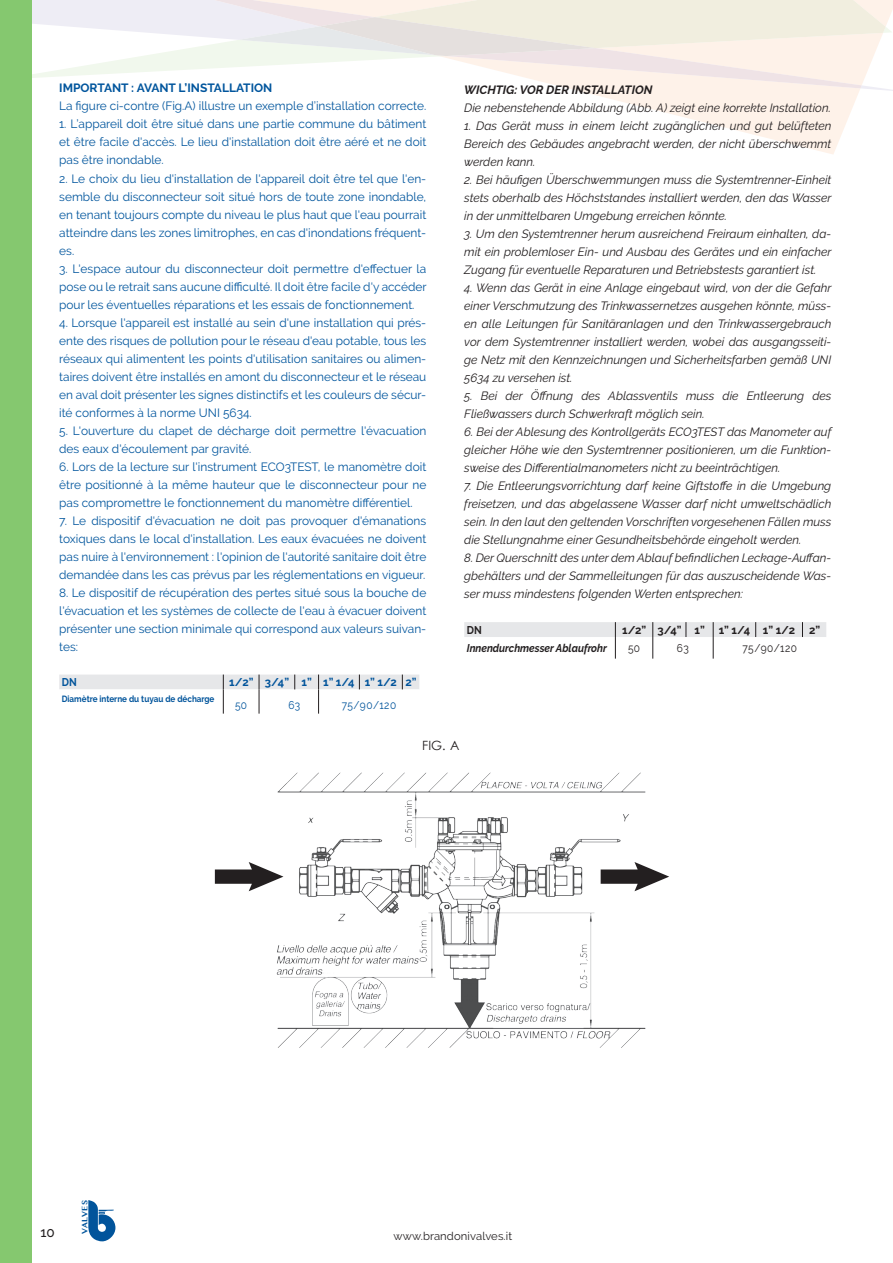
<style>
.page{position:relative;width:893px;height:1263px;background:#fff}
.page>*{position:absolute;margin:0;border:0;box-sizing:border-box;transform-origin:0 0}
.t1{font:500 13.5px "Raleway";color:#231f20}
.t2{font:12.75px "Century Gothic";color:#231f20}
.t3{font:12px/18px "Raleway";color:#01559d;text-align:justify}
.t4{font:italic 12px/18px "Raleway";color:#231f20;text-align:justify}
.t5{font:700 12px "Raleway";color:#01559d}
.t6{font:italic 700 12px "Raleway";color:#231f20}
.t7{font:italic 700 11.25px "Raleway";color:#231f20;scale:.9 1}
.t8{font:700 11.25px "Raleway";color:#01549b}
.t9{font:700 11.25px "Raleway";color:#231f20}
.t10{font:11.25px "Raleway";letter-spacing:.01em;color:#231f20}
.t11{font:11.25px "Raleway";letter-spacing:.04em;color:#01549b;scale:.9 1}
.t12{font:11.25px "Raleway";letter-spacing:.01em;color:#231f20;scale:.9 1}
.t13{font:700 11.25px "Raleway";color:#01549b;scale:.9 1}
.t14{font:700 11.25px "Raleway";color:#231f20;scale:.9 1}
.t15{font:700 9px "Raleway";color:#01549b;scale:.9 1}
.t16{font:700 7.8px "Lao MN";color:#01549b}
</style>
<div class="page">
<svg style="left:584px;top:92px;width:275px;height:62px;fill:#fef3eb"></svg>
<svg style="left:32px;top:0;width:861px;height:92px"></svg>
<svg style="left:165px;top:0;width:697px;height:88px"></svg>
<svg style="left:239px;top:0;width:647px;height:56px;background:#f1ece3"></svg>
<svg style="left:59px;top:674px;width:360px;height:40px"></svg>
<svg style="left:464px;top:622px;width:362px;height:37px"></svg>
<img style="left:276px;top:772px;width:370px;height:276px">
<svg style="left:601px;top:862px;width:68px;height:29px"></svg>
<svg style="left:215px;top:862px;width:68px;height:29px"></svg>
<svg style="left:88px;top:1200px;width:27px;height:41px"></svg>
<div style="left:0;top:0;width:32px;height:1263px;background:#85c86f"></div>
<p class="t5" style="left:59px;top:81px;width:215px">IMPORTANT : AVANT L’INSTALLATION</p>
<p class="t3" style="left:59px;top:97px;width:369px">La figure ci-contre (Fig.A) illustre un exemple d’installation correcte.</p>
<p class="t3" style="left:59px;top:115px;width:369px">1. L’appareil doit être situé dans une partie commune du bâtiment et être facile d'accès. Le lieu d'installation doit être aéré et ne doit pas être inondable.</p>
<p class="t3" style="left:59px;top:169px;width:369px">2. Le choix du lieu d'installation de l'appareil doit être tel que l'en&shy;semble du disconnecteur soit situé hors de toute zone inondable, en tenant toujours compte du niveau le plus haut que l'eau pourrait atteindre dans les zones limitrophes, en cas d'inondations fréquent&shy;es.</p>
<p class="t3" style="left:59px;top:259px;width:369px">3. L'espace autour du disconnecteur doit permettre d'effectuer la pose ou le retrait sans aucune difficulté. Il doit être facile d'y accéder pour les éventuelles réparations et les essais de fonctionnement.</p>
<p class="t3" style="left:59px;top:313px;width:369px">4. Lorsque l'appareil est installé au sein d'une installation qui prés&shy;ente des risques de pollution pour le réseau d'eau potable, tous les réseaux qui alimentent les points d'utilisation sanitaires ou alimen&shy;taires doivent être installés en amont du disconnecteur et le réseau en aval doit présenter les signes distinctifs et les couleurs de sécur&shy;ité conformes à la norme UNI 5634.</p>
<p class="t3" style="left:59px;top:421px;width:369px">5. L'ouverture du clapet de décharge doit permettre l'évacuation des eaux d'écoulement par gravité.</p>
<p class="t3" style="left:59px;top:457px;width:369px">6. Lors de la lecture sur l'instrument ECO3TEST, le manomètre doit être positionné à la même hauteur que le disconnecteur pour ne pas compromettre le fonctionnement du manomètre différentiel.</p>
<p class="t3" style="left:59px;top:511px;width:369px">7. Le dispositif d'évacuation ne doit pas provoquer d'émanations toxiques dans le local d'installation. Les eaux évacuées ne doivent pas nuire à l'environnement : l'opinion de l'autorité sanitaire doit être demandée dans les cas prévus par les réglementations en vigueur.</p>
<p class="t3" style="left:59px;top:583px;width:369px">8. Le dispositif de récupération des pertes situé sous la bouche de l'évacuation et les systèmes de collecte de l'eau à évacuer doivent présenter une section minimale qui correspond aux valeurs suivan&shy;tes:</p>
<p class="t13" style="left:62px;top:676px;width:18px">DN</p>
<p class="t8" style="left:229px;top:676px;width:26px">1/2”</p>
<p class="t8" style="left:265px;top:676px;width:26px">3/4”</p>
<p class="t8" style="left:302px;top:676px;width:12px">1”</p>
<p class="t8" style="left:323px;top:676px;width:33px">1” 1/4</p>
<p class="t8" style="left:365px;top:676px;width:34px">1” 1/2</p>
<p class="t8" style="left:406px;top:676px;width:13px">2”</p>
<p class="t15" style="left:62px;top:694px;width:171px">Diamètre interne du tuyau de décharge</p>
<p class="t11" style="left:235px;top:698px;width:15px">50</p>
<p class="t11" style="left:289px;top:698px;width:14px">63</p>
<p class="t11" style="left:342px;top:698px;width:62px">75/90/120</p>
<p class="t6" style="left:464px;top:83px;width:190px">WICHTIG: VOR DER INSTALLATION</p>
<p class="t4" style="left:464px;top:99px;width:368px">Die nebenstehende Abbildung (Abb. A) zeigt eine korrekte Installation.</p>
<p class="t4" style="left:464px;top:117px;width:369px">1. Das Gerät muss in einem leicht zugänglichen und gut belüfteten Bereich des Gebäudes angebracht werden, der nicht überschwemmt werden kann.</p>
<p class="t4" style="left:464px;top:171px;width:369px">2. Bei häufigen Überschwemmungen muss die Systemtrenner-Einheit stets oberhalb des Höchststandes installiert werden, den das Wasser in der unmittelbaren Umgebung erreichen könnte.</p>
<p class="t4" style="left:464px;top:225px;width:369px">3. Um den Systemtrenner herum ausreichend Freiraum einhalten, da&shy;mit ein problemloser Ein- und Ausbau des Gerätes und ein einfacher Zugang für eventuelle Reparaturen und Betriebstests garantiert ist.</p>
<p class="t4" style="left:464px;top:279px;width:369px">4. Wenn das Gerät in eine Anlage eingebaut wird, von der die Gefahr einer Verschmutzung des Trinkwassernetzes ausgehen könnte, müss&shy;en alle Leitungen für Sanitäranlagen und den Trinkwassergebrauch vor dem Systemtrenner installiert werden, wobei das ausgangsseiti&shy;ge Netz mit den Kennzeichnungen und Sicherheitsfarben gemäß UNI 5634 zu versehen ist.</p>
<p class="t4" style="left:464px;top:387px;width:369px">5. Bei der Öffnung des Ablassventils muss die Entleerung des<br>Fließwassers durch Schwerkraft möglich sein.</p>
<p class="t4" style="left:464px;top:423px;width:369px">6. Bei der Ablesung des Kontrollgeräts ECO3TEST das Manometer auf gleicher Höhe wie den Systemtrenner positionieren, um die Funktion&shy;sweise des Differentialmanometers nicht zu beeinträchtigen.</p>
<p class="t4" style="left:464px;top:477px;width:369px">7. Die Entleerungsvorrichtung darf keine Giftstoffe in die Umgebung freisetzen, und das abgelassene Wasser darf nicht umweltschädlich sein. In den laut den geltenden Vorschriften vorgesehenen Fällen muss die Stellungnahme einer Gesundheitsbehörde eingeholt werden.</p>
<p class="t4" style="left:464px;top:549px;width:369px">8. Der Querschnitt des unter dem Ablauf befindlichen Leckage-Auffan&shy;gbehälters und der Sammelleitungen für das auszuscheidende Was&shy;ser muss mindestens folgenden Werten entsprechen:</p>
<p class="t14" style="left:467px;top:624px;width:18px">DN</p>
<p class="t9" style="left:622px;top:624px;width:26px">1/2”</p>
<p class="t9" style="left:657px;top:624px;width:26px">3/4”</p>
<p class="t9" style="left:695px;top:624px;width:12px">1”</p>
<p class="t9" style="left:719px;top:624px;width:33px">1” 1/4</p>
<p class="t9" style="left:763px;top:624px;width:34px">1” 1/2</p>
<p class="t9" style="left:809px;top:624px;width:13px">2”</p>
<p class="t7" style="left:467px;top:641px;width:157px">Innendurchmesser Ablaufrohr</p>
<p class="t12" style="left:628px;top:641px;width:15px">50</p>
<p class="t12" style="left:677px;top:641px;width:15px">63</p>
<p class="t12" style="left:743px;top:641px;width:62px">75/90/120</p>
<p class="t1" style="left:40px;top:1225px;width:16px">10</p>
<p class="t16" style="left:80px;top:1233px;width:35px;rotate:-90deg">VALVES</p>
<p class="t2" style="left:422px;top:738px;width:39px">FIG. A</p>
<p class="t10" style="left:394px;top:1229px;width:120px">www.brandonivalves.it</p>
</div>
